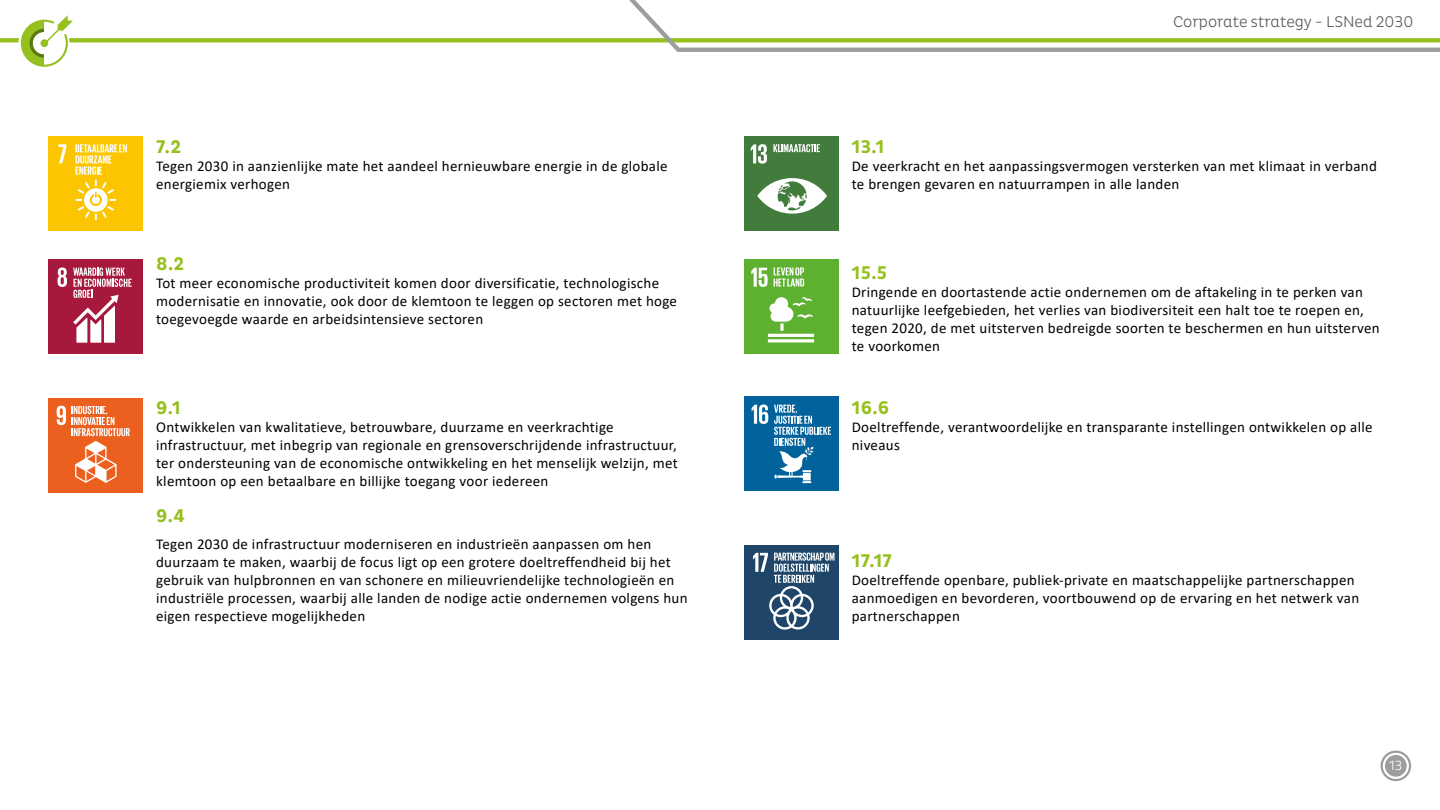
<style>
.page{position:relative;width:1440px;height:810px;background:#fff}
.page>*{position:absolute;margin:0;border:0;box-sizing:border-box;transform-origin:0 0}
.t1{font:700 18.75px "Pluto Cond";letter-spacing:.02em;color:#95c11f}
.t2{font:300 15.75px "Pluto Cond";color:#575756}
.t3{font:15px/18px "Calibri";letter-spacing:.02em;color:#000}
.t4{font:300 13.5px "Pluto Cond";color:#fff}
</style>
<div class="page">
<svg style="left:1379px;top:749px;width:34px;height:34px"></svg>
<div style="left:1385px;top:755px;width:22px;height:22px;background:#9d9d9c;border-radius:50%"></div>
<div style="left:1381px;top:751px;width:30px;height:30px;border:2px solid #9d9d9c;border-radius:50%"></div>
<div style="left:49px;top:136px;width:94px;height:95px;background:#fbc600"></div>
<svg style="left:58px;top:144px;width:8px;height:19px"></svg>
<svg style="left:75px;top:144px;width:52px;height:76px"></svg>
<div style="left:49px;top:260px;width:94px;height:94px;background:#a6183c"></div>
<svg style="left:58px;top:267px;width:9px;height:20px"></svg>
<svg style="left:73px;top:268px;width:59px;height:75px"></svg>
<div style="left:49px;top:398px;width:94px;height:94px;background:#eb601f"></div>
<svg style="left:57px;top:406px;width:9px;height:19px"></svg>
<svg style="left:72px;top:406px;width:58px;height:77px"></svg>
<div style="left:744px;top:136px;width:95px;height:95px;background:#427c3c"></div>
<svg style="left:751px;top:144px;width:16px;height:20px"></svg>
<svg style="left:757px;top:178px;width:70px;height:36px"></svg>
<svg style="left:773px;top:144px;width:47px;height:8px"></svg>
<div style="left:744px;top:260px;width:95px;height:94px;background:#5eb130"></div>
<svg style="left:751px;top:268px;width:17px;height:19px"></svg>
<hr style="left:768px;top:334px;width:46px;height:3px;background:#fff">
<hr style="left:768px;top:339px;width:46px;height:3px;background:#fff">
<svg style="left:770px;top:297px;width:43px;height:34px"></svg>
<svg style="left:774px;top:267px;width:30px;height:19px"></svg>
<div style="left:744px;top:397px;width:95px;height:94px;background:#02629b"></div>
<svg style="left:752px;top:405px;width:16px;height:19px"></svg>
<svg style="left:774px;top:405px;width:57px;height:78px"></svg>
<div style="left:744px;top:545px;width:95px;height:94px;background:#1f4568"></div>
<svg style="left:753px;top:553px;width:82px;height:77px"></svg>
<svg style="left:0;top:0;width:1440px;height:67px"></svg>
<p class="t1" style="left:156px;top:139px;width:26px">7.2</p>
<p class="t3" style="left:156px;top:158px;width:513px">Tegen 2030 in aanzienlijke mate het aandeel hernieuwbare energie in de globale energiemix verhogen</p>
<p class="t1" style="left:156px;top:256px;width:30px">8.2</p>
<p class="t3" style="left:156px;top:275px;width:522px">Tot meer economische productiviteit komen door diversificatie, technologische modernisatie en innovatie, ook door de klemtoon te leggen op sectoren met hoge toegevoegde waarde en arbeidsintensieve sectoren</p>
<p class="t1" style="left:156px;top:400px;width:26px">9.1</p>
<p class="t3" style="left:156px;top:419px;width:523px">Ontwikkelen van kwalitatieve, betrouwbare, duurzame en veerkrachtige infrastructuur, met inbegrip van regionale en grensoverschrijdende infrastructuur, ter ondersteuning van de economische ontwikkeling en het menselijk welzijn, met klemtoon op een betaalbare en billijke toegang voor iedereen</p>
<p class="t1" style="left:156px;top:508px;width:30px">9.4</p>
<p class="t3" style="left:156px;top:536px;width:533px">Tegen 2030 de infrastructuur moderniseren en industrieën aanpassen om hen duurzaam te maken, waarbij de focus ligt op een grotere doeltreffendheid bij het gebruik van hulpbronnen en van schonere en milieuvriendelijke technologieën en industriële processen, waarbij alle landen de nodige actie ondernemen volgens hun eigen respectieve mogelijkheden</p>
<p class="t1" style="left:852px;top:139px;width:34px">13.1</p>
<p class="t2" style="left:1173px;top:16px;width:242px">Corporate strategy - LSNed 2030</p>
<p class="t3" style="left:852px;top:158px;width:527px">De veerkracht en het aanpassingsvermogen versterken van met klimaat in verband te brengen gevaren en natuurrampen in alle landen</p>
<p class="t1" style="left:852px;top:265px;width:37px">15.5</p>
<p class="t3" style="left:852px;top:284px;width:529px">Dringende en doortastende actie ondernemen om de aftakeling in te perken van natuurlijke leefgebieden, het verlies van biodiversiteit een halt toe te roepen en, tegen 2020, de met uitsterven bedreigde soorten te beschermen en hun uitsterven te voorkomen</p>
<p class="t1" style="left:852px;top:400px;width:39px">16.6</p>
<p class="t3" style="left:852px;top:419px;width:522px">Doeltreffende, verantwoordelijke en transparante instellingen ontwikkelen op alle niveaus</p>
<p class="t1" style="left:852px;top:553px;width:42px">17.17</p>
<p class="t3" style="left:852px;top:572px;width:509px">Doeltreffende openbare, publiek-private en maatschappelijke partnerschappen aanmoedigen en bevorderen, voortbouwend op de ervaring en het netwerk van partnerschappen</p>
<p class="t4" style="left:1389px;top:760px;width:15px">13</p>
</div>
